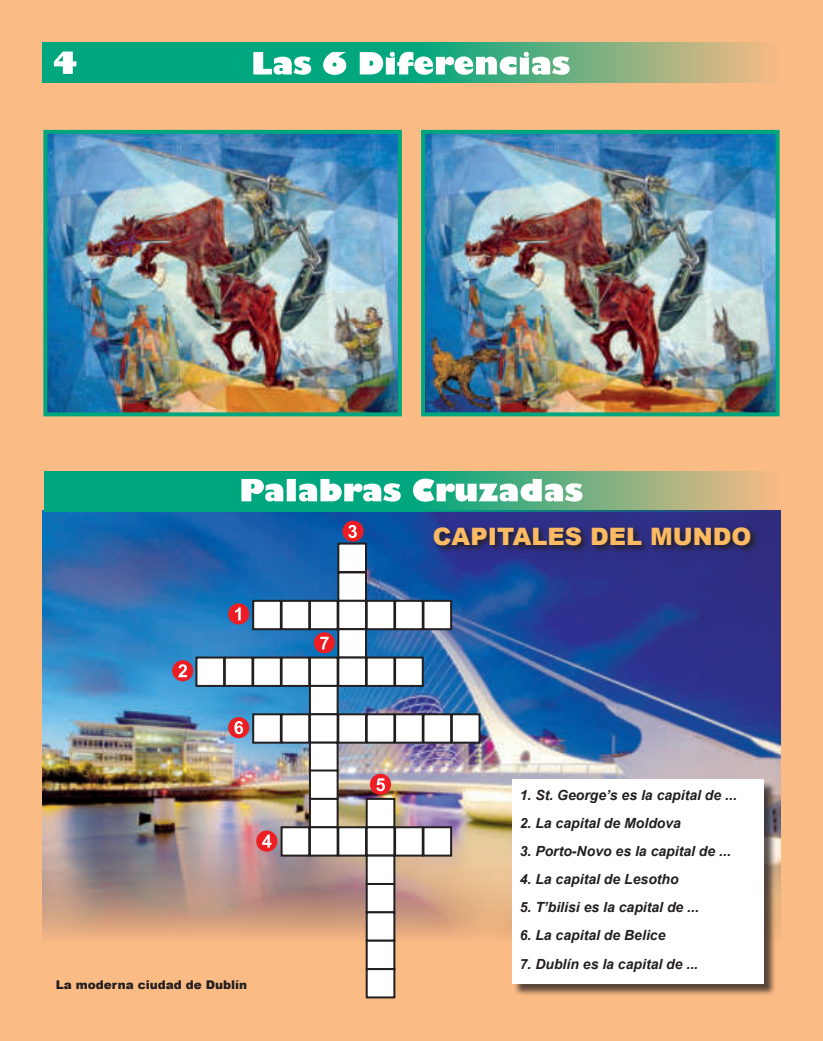
<style>
.page{position:relative;width:823px;height:1041px;background:#fff}
.page>*{position:absolute;margin:0;border:0;box-sizing:border-box;transform-origin:0 0}
.t1{font:900 24px "Arial";color:#fcba62}
.t2{font:italic 700 14px "Arial";color:#231f20}
.t3{font:900 12px "Arial";color:#231f20}
</style>
<div class="page">
<div style="left:0;top:0;width:822px;height:1040px;background:#fbbb85"></div>
<img style="left:43px;top:510px;width:737px;height:432px">
<svg style="left:43px;top:43px;width:724px;height:40px;background:#46ac7f"></svg>
<svg style="left:253px;top:52px;width:316px;height:23px;background:#97d8c5"></svg>
<svg style="left:54px;top:51px;width:22px;height:23px"></svg>
<svg style="left:44px;top:471px;width:736px;height:40px;background:#48ab80"></svg>
<svg style="left:241px;top:478px;width:341px;height:23px;background:#9bd9c6"></svg>
<svg style="left:431px;top:524px;width:327px;height:29px;background:#292965"></svg>
<div style="left:513px;top:780px;width:262px;height:215px;background:#231f20;opacity:.75"></div>
<div style="left:511px;top:779px;width:252px;height:204px;background:#fff"></div>
<img style="left:48px;top:135px;width:348px;height:276px">
<div style="left:43px;top:130px;width:358px;height:286px;border:4px solid #00a77e"></div>
<img style="left:426px;top:135px;width:348px;height:276px">
<div style="left:421px;top:130px;width:358px;height:286px;border:4px solid #00a77e"></div>
<div style="left:196px;top:657px;width:28px;height:28px;background:#fff"></div>
<div style="left:195px;top:656px;width:30px;height:30px;border:2px solid #231f20"></div>
<div style="left:225px;top:657px;width:27px;height:28px;background:#fff"></div>
<div style="left:224px;top:656px;width:29px;height:30px;border:2px solid #231f20"></div>
<div style="left:253px;top:600px;width:28px;height:29px;background:#fff"></div>
<div style="left:252px;top:599px;width:30px;height:31px;border:2px solid #231f20"></div>
<div style="left:253px;top:657px;width:28px;height:28px;background:#fff"></div>
<div style="left:252px;top:656px;width:30px;height:30px;border:2px solid #231f20"></div>
<div style="left:253px;top:714px;width:28px;height:28px;background:#fff"></div>
<div style="left:252px;top:713px;width:30px;height:30px;border:2px solid #231f20"></div>
<div style="left:281px;top:600px;width:28px;height:29px;background:#fff"></div>
<div style="left:280px;top:599px;width:30px;height:31px;border:2px solid #231f20"></div>
<div style="left:281px;top:657px;width:28px;height:28px;background:#fff"></div>
<div style="left:280px;top:656px;width:30px;height:30px;border:2px solid #231f20"></div>
<div style="left:281px;top:714px;width:28px;height:28px;background:#fff"></div>
<div style="left:280px;top:713px;width:30px;height:30px;border:2px solid #231f20"></div>
<div style="left:281px;top:827px;width:28px;height:28px;background:#fff"></div>
<div style="left:280px;top:826px;width:30px;height:30px;border:2px solid #231f20"></div>
<div style="left:310px;top:600px;width:27px;height:29px;background:#fff"></div>
<div style="left:309px;top:599px;width:29px;height:31px;border:2px solid #231f20"></div>
<div style="left:310px;top:657px;width:27px;height:28px;background:#fff"></div>
<div style="left:309px;top:656px;width:29px;height:30px;border:2px solid #231f20"></div>
<div style="left:310px;top:685px;width:27px;height:29px;background:#fff"></div>
<div style="left:309px;top:684px;width:29px;height:31px;border:2px solid #231f20"></div>
<div style="left:310px;top:714px;width:27px;height:28px;background:#fff"></div>
<div style="left:309px;top:713px;width:29px;height:30px;border:2px solid #231f20"></div>
<div style="left:310px;top:742px;width:27px;height:29px;background:#fff"></div>
<div style="left:309px;top:741px;width:29px;height:31px;border:2px solid #231f20"></div>
<div style="left:310px;top:770px;width:27px;height:28px;background:#fff"></div>
<div style="left:309px;top:769px;width:29px;height:30px;border:2px solid #231f20"></div>
<div style="left:310px;top:798px;width:27px;height:29px;background:#fff"></div>
<div style="left:309px;top:797px;width:29px;height:31px;border:2px solid #231f20"></div>
<div style="left:310px;top:827px;width:27px;height:28px;background:#fff"></div>
<div style="left:309px;top:826px;width:29px;height:30px;border:2px solid #231f20"></div>
<div style="left:338px;top:543px;width:28px;height:29px;background:#fff"></div>
<div style="left:337px;top:542px;width:30px;height:31px;border:2px solid #231f20"></div>
<div style="left:338px;top:572px;width:28px;height:28px;background:#fff"></div>
<div style="left:337px;top:571px;width:30px;height:30px;border:2px solid #231f20"></div>
<div style="left:338px;top:600px;width:28px;height:29px;background:#fff"></div>
<div style="left:337px;top:599px;width:30px;height:31px;border:2px solid #231f20"></div>
<div style="left:338px;top:629px;width:28px;height:28px;background:#fff"></div>
<div style="left:337px;top:628px;width:30px;height:30px;border:2px solid #231f20"></div>
<div style="left:338px;top:657px;width:28px;height:28px;background:#fff"></div>
<div style="left:337px;top:656px;width:30px;height:30px;border:2px solid #231f20"></div>
<div style="left:338px;top:714px;width:28px;height:28px;background:#fff"></div>
<div style="left:337px;top:713px;width:30px;height:30px;border:2px solid #231f20"></div>
<div style="left:338px;top:827px;width:28px;height:28px;background:#fff"></div>
<div style="left:337px;top:826px;width:30px;height:30px;border:2px solid #231f20"></div>
<div style="left:366px;top:600px;width:28px;height:29px;background:#fff"></div>
<div style="left:365px;top:599px;width:30px;height:31px;border:2px solid #231f20"></div>
<div style="left:366px;top:657px;width:28px;height:28px;background:#fff"></div>
<div style="left:365px;top:656px;width:30px;height:30px;border:2px solid #231f20"></div>
<div style="left:366px;top:714px;width:28px;height:28px;background:#fff"></div>
<div style="left:365px;top:713px;width:30px;height:30px;border:2px solid #231f20"></div>
<div style="left:366px;top:798px;width:28px;height:29px;background:#fff"></div>
<div style="left:365px;top:797px;width:30px;height:31px;border:2px solid #231f20"></div>
<div style="left:366px;top:827px;width:28px;height:28px;background:#fff"></div>
<div style="left:365px;top:826px;width:30px;height:30px;border:2px solid #231f20"></div>
<div style="left:366px;top:855px;width:28px;height:28px;background:#fff"></div>
<div style="left:365px;top:854px;width:30px;height:30px;border:2px solid #231f20"></div>
<div style="left:366px;top:883px;width:28px;height:29px;background:#fff"></div>
<div style="left:365px;top:882px;width:30px;height:31px;border:2px solid #231f20"></div>
<div style="left:366px;top:912px;width:28px;height:28px;background:#fff"></div>
<div style="left:365px;top:911px;width:30px;height:30px;border:2px solid #231f20"></div>
<div style="left:366px;top:940px;width:28px;height:28px;background:#fff"></div>
<div style="left:365px;top:939px;width:30px;height:30px;border:2px solid #231f20"></div>
<div style="left:366px;top:968px;width:28px;height:29px;background:#fff"></div>
<div style="left:365px;top:967px;width:30px;height:31px;border:2px solid #231f20"></div>
<div style="left:395px;top:600px;width:27px;height:29px;background:#fff"></div>
<div style="left:394px;top:599px;width:29px;height:31px;border:2px solid #231f20"></div>
<div style="left:395px;top:657px;width:27px;height:28px;background:#fff"></div>
<div style="left:394px;top:656px;width:29px;height:30px;border:2px solid #231f20"></div>
<div style="left:395px;top:714px;width:27px;height:28px;background:#fff"></div>
<div style="left:394px;top:713px;width:29px;height:30px;border:2px solid #231f20"></div>
<div style="left:395px;top:827px;width:27px;height:28px;background:#fff"></div>
<div style="left:394px;top:826px;width:29px;height:30px;border:2px solid #231f20"></div>
<div style="left:423px;top:600px;width:28px;height:29px;background:#fff"></div>
<div style="left:422px;top:599px;width:30px;height:31px;border:2px solid #231f20"></div>
<div style="left:423px;top:714px;width:28px;height:28px;background:#fff"></div>
<div style="left:422px;top:713px;width:30px;height:30px;border:2px solid #231f20"></div>
<div style="left:423px;top:827px;width:28px;height:28px;background:#fff"></div>
<div style="left:422px;top:826px;width:30px;height:30px;border:2px solid #231f20"></div>
<div style="left:451px;top:714px;width:28px;height:28px;background:#fff"></div>
<div style="left:450px;top:713px;width:30px;height:30px;border:2px solid #231f20"></div>
<div style="left:228px;top:603px;width:21px;height:21px;background:#ee1d23;border-radius:50%"></div>
<svg style="left:235px;top:607px;width:5px;height:13px"></svg>
<div style="left:172px;top:660px;width:21px;height:21px;background:#ee1d23;border-radius:50%"></div>
<svg style="left:178px;top:664px;width:9px;height:13px"></svg>
<div style="left:342px;top:520px;width:21px;height:21px;background:#ee1d23;border-radius:50%"></div>
<svg style="left:348px;top:525px;width:8px;height:13px"></svg>
<div style="left:256px;top:830px;width:21px;height:21px;background:#ee1d23;border-radius:50%"></div>
<svg style="left:262px;top:834px;width:9px;height:13px"></svg>
<div style="left:370px;top:773px;width:21px;height:21px;background:#ee1d23;border-radius:50%"></div>
<svg style="left:376px;top:778px;width:9px;height:13px"></svg>
<div style="left:228px;top:717px;width:21px;height:21px;background:#ee1d23;border-radius:50%"></div>
<svg style="left:234px;top:721px;width:9px;height:13px"></svg>
<div style="left:313px;top:632px;width:22px;height:21px;background:#ee1d23;border-radius:50%"></div>
<svg style="left:320px;top:636px;width:8px;height:13px"></svg>
<p class="t3" style="left:56px;top:979px;width:193px">La moderna ciudad de Dublín</p>
<h1 class="t1" style="left:432px;top:527px;width:320px">CAPITALES DEL MUNDO</h1>
<p class="t2" style="left:519px;top:790px;width:218px">1. St. George’s es la capital de ...</p>
<p class="t2" style="left:519px;top:818px;width:163px">2. La capital de Moldova</p>
<p class="t2" style="left:519px;top:846px;width:212px">3. Porto-Novo es la capital de ...</p>
<p class="t2" style="left:519px;top:874px;width:160px">4. La capital de Lesotho</p>
<p class="t2" style="left:519px;top:902px;width:180px">5. T’bilisi es la capital de ...</p>
<p class="t2" style="left:519px;top:930px;width:147px">6. La capital de Belice</p>
<p class="t2" style="left:519px;top:958px;width:180px">7. Dublín es la capital de ...</p>
</div>
